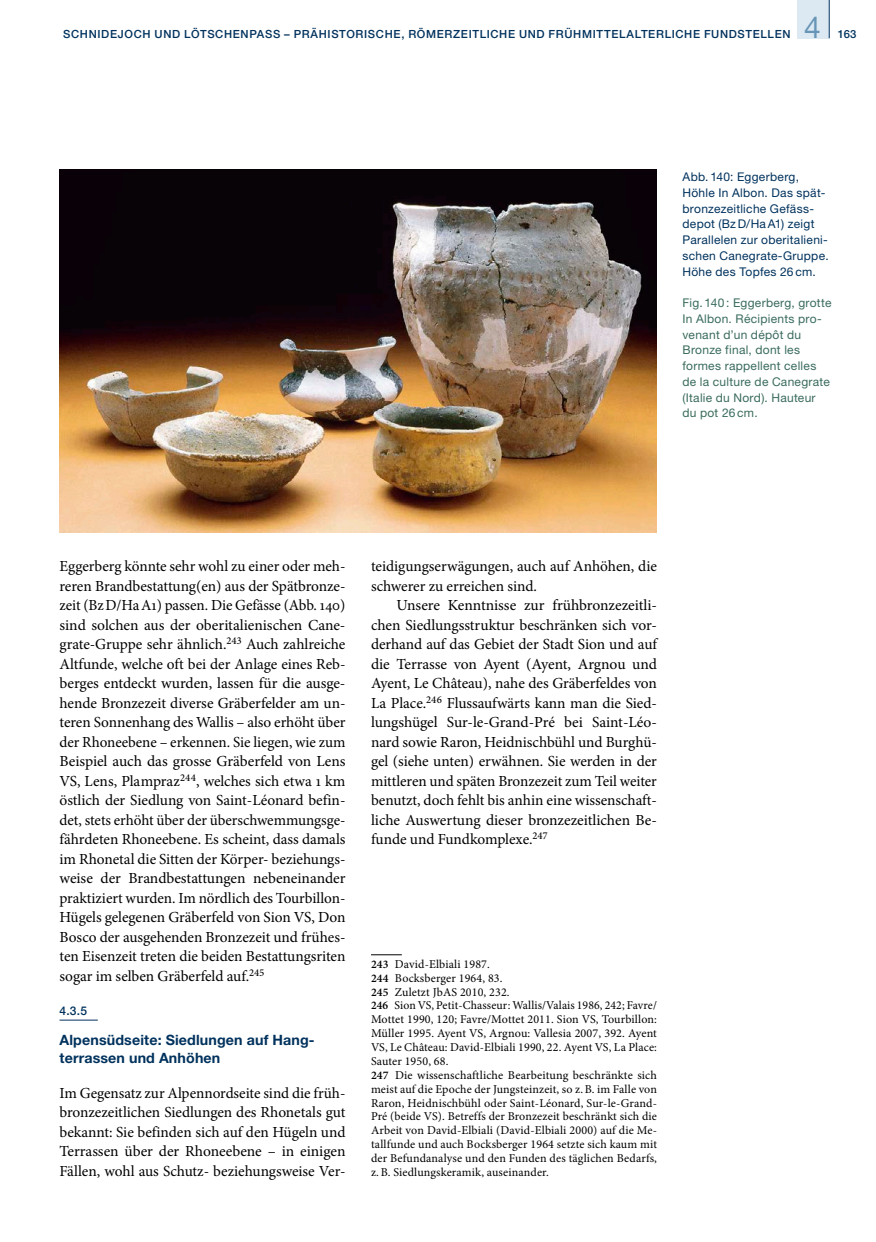
<style>
.page{position:relative;width:876px;height:1242px;background:#fff}
.page>*{position:absolute;margin:0;border:0;box-sizing:border-box;transform-origin:0 0}
.t1{font:30px "Helvetica Neue LT Std";color:#6795b7}
.b_____Lesetext_mE_Mi{font:15.3px/19.5px "Minion Pro";letter-spacing:-.005em;color:#000;text-align:justify}
.b_____Lesetext_oE_Mi{font:15.3px/19.5px "Minion Pro";letter-spacing:-.005em;color:#000;text-align:justify}
.b_Titel_3_helvetica{font:700 14.25px/17.2px "Helvetica Neue LT Std";letter-spacing:.01em;color:#00325d}
.f_Fussnote_Minion_oh{font:12px/13.8px "Minion Pro";letter-spacing:.01em;color:#000;text-align:justify}
.c_____Abbildungslege{font:12px/15.8px "Helvetica Neue LT Std";letter-spacing:.025em;color:#396b5e}
.c_____Abbildungslege-2{font:12px/15.8px "Helvetica Neue LT Std";letter-spacing:.025em;color:#00325d}
.f_Fussnote_Minion_sc{font:12px "Minion Pro";letter-spacing:.01em;color:#000}
.a_Kapitelnummer_text{font:500 12px "Helvetica Neue LT Std";color:#00325d}
.t2{font:500 11.25px "Helvetica Neue LT Std";letter-spacing:.06em;color:#00325d}
.s1{font-weight:600;font-size:11.7px}
</style>
<div class="page">
<div style="left:797px;top:0;width:32px;height:38px;background:#dce9f2"></div>
<hr style="left:829px;top:0;width:1px;height:38px;background:#00325d">
<hr style="left:60px;top:1019px;width:38px;height:1px;background:#00325d">
<img style="left:60px;top:169px;width:597px;height:363px">
<hr style="left:371px;top:954px;width:31px;height:1px;background:#000">
<p class="t2" style="left:63px;top:28px;width:729px">SCHNIDEJOCH UND LÖTSCHENPASS – PRÄHISTORISCHE, RÖMERZEITLICHE UND FRÜHMITTELALTERLICHE FUNDSTELLEN</p>
<h1 class="t1" style="left:804px;top:10px;width:18px">4</h1>
<p class="t2" style="left:838px;top:28px;width:20px">163</p>
<p class="c_____Abbildungslege-2" style="left:682px;top:169px;width:148px">Abb. 140: Eggerberg,<br>Höhle In Albon. Das spät&shy;bronzezeitliche Gefäss&shy;depot (Bz D/HaA1) zeigt<br>Parallelen zur oberitalieni&shy;schen Canegrate-Gruppe.<br>Höhe des Topfes 26 cm.</p>
<p class="c_____Abbildungslege" style="left:682px;top:295px;width:151px">Fig. 140 : Eggerberg, grotte<br>In Albon. Récipients pro&shy;venant d’un dépôt du<br>Bronze final, dont les formes rappellent celles de la culture de Canegrate (Italie du Nord). Hauteur du pot 26 cm.</p>
<p class="b_____Lesetext_mE_Mi" style="left:60px;top:557px;width:287px">Eggerberg könnte sehr wohl zu einer oder meh&shy;reren Brandbestattung(en) aus der Spätbronze&shy;zeit (BzD/HaA1) passen. Die Gefässe (Abb. 140) sind solchen aus der oberitalienischen Cane&shy;grate-Gruppe sehr ähnlich.<sup>243</sup> Auch zahlreiche Altfunde, welche oft bei der Anlage eines Reb&shy;berges entdeckt wurden, lassen für die ausge&shy;hende Bronzezeit diverse Gräberfelder am un&shy;teren Sonnenhang des Wallis – also erhöht über der Rhoneebene – erkennen. Sie liegen, wie zum Beispiel auch das grosse Gräberfeld von Lens VS, Lens, Plampraz<sup>244</sup>, welches sich etwa 1 km östlich der Siedlung von Saint-Léonard befin&shy;det, stets erhöht über der überschwemmungsge&shy;fährdeten Rhoneebene. Es scheint, dass damals im Rhonetal die Sitten der Körper- beziehungs&shy;weise der Brandbestattungen nebeneinander praktiziert wurden. Im nördlich des Tourbillon-Hügels gelegenen Gräberfeld von Sion VS, Don Bosco der ausgehenden Bronzezeit und frühes&shy;ten Eisenzeit treten die beiden Bestattungsriten sogar im selben Gräberfeld auf.<sup>245</sup></p>
<h1 class="a_Kapitelnummer_text" style="left:60px;top:1004px;width:29px">4.3.5</h1>
<h4 class="b_Titel_3_helvetica" style="left:60px;top:1031px;width:257px">Alpensüdseite: Siedlungen auf Hang&shy;terrassen und Anhöhen</h4>
<p class="b_____Lesetext_oE_Mi" style="left:60px;top:1083px;width:287px">Im Gegensatz zur Alpennordseite sind die früh&shy;bronzezeitlichen Siedlungen des Rhonetals gut bekannt: Sie befinden sich auf den Hügeln und Terrassen über der Rhoneebene – in einigen Fällen, wohl aus Schutz- beziehungsweise Ver-</p>
<p class="b_____Lesetext_oE_Mi" style="left:371px;top:557px;width:287px">teidigungserwägungen, auch auf Anhöhen, die schwerer zu erreichen sind.</p>
<p class="b_____Lesetext_mE_Mi" style="left:371px;top:596px;width:287px;text-indent:26px">Unsere Kenntnisse zur frühbronzezeitli&shy;chen Siedlungsstruktur beschränken sich vor&shy;derhand auf das Gebiet der Stadt Sion und auf die Terrasse von Ayent (Ayent, Argnou und Ayent, Le Château), nahe des Gräberfeldes von La Place.<sup>246</sup> Flussaufwärts kann man die Sied&shy;lungshügel Sur-le-Grand-Pré bei Saint-Léo&shy;nard sowie Raron, Heidnischbühl und Burghü&shy;gel (siehe unten) erwähnen. Sie werden in der mittleren und späten Bronzezeit zum Teil weiter benutzt, doch fehlt bis anhin eine wissenschaft&shy;liche Auswertung dieser bronzezeitlichen Be&shy;funde und Fundkomplexe.<sup>247</sup></p>
<p class="f_Fussnote_Minion_sc" style="left:371px;top:956px;width:120px"><span class="s1">243</span> David-Elbiali 1987.</p>
<p class="f_Fussnote_Minion_oh" style="left:371px;top:971px;width:133px"><span class="s1">244</span> Bocksberger 1964, 83.</p>
<p class="f_Fussnote_Minion_oh" style="left:371px;top:985px;width:140px"><span class="s1">245</span> Zuletzt JbAS 2010, 232.</p>
<p class="f_Fussnote_Minion_oh" style="left:371px;top:998px;width:287px"><span class="s1">246</span> Sion VS, Petit-Chasseur: Wallis/Valais 1986, 242; Favre/ Mottet 1990, 120; Favre/Mottet 2011. Sion VS, Tourbillon:<br>Müller 1995. Ayent VS, Argnou: Vallesia 2007, 392. Ayent VS, Le Château: David-Elbiali 1990, 22. Ayent VS, La Place:<br>Sauter 1950, 68.</p>
<p class="f_Fussnote_Minion_oh" style="left:371px;top:1068px;width:287px"><span class="s1">247</span> Die wissenschaftliche Bearbeitung beschränkte sich meist auf die Epoche der Jungsteinzeit, so z. B. im Falle von Raron, Heidnischbühl oder Saint-Léonard, Sur-le-Grand-Pré (beide VS). Betreffs der Bronzezeit beschränkt sich die Arbeit von David-Elbiali (David-Elbiali 2000) auf die Me&shy;tallfunde und auch Bocksberger 1964 setzte sich kaum mit der Befundanalyse und den Funden des täglichen Bedarfs, z. B. Siedlungskeramik, auseinander.</p>
</div>
